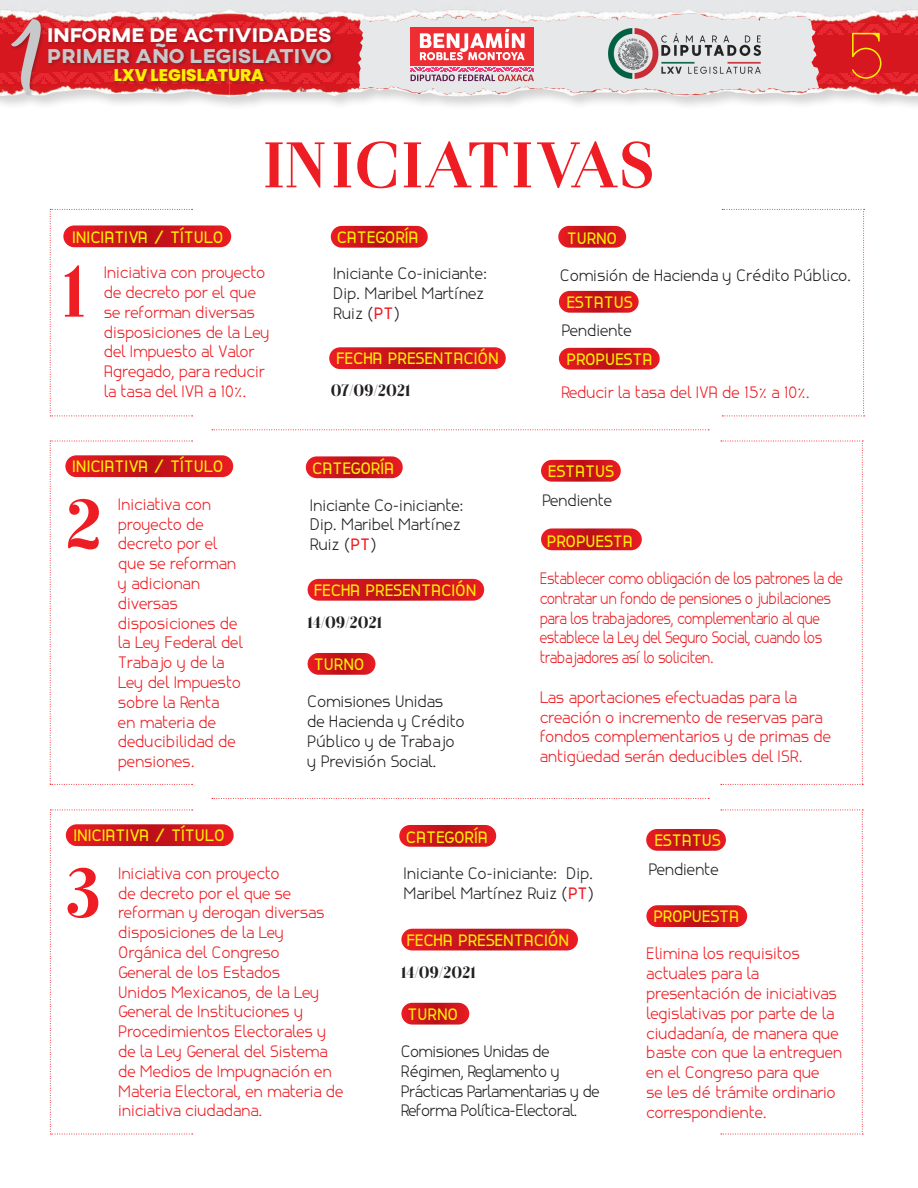
<style>
.page{position:relative;width:918px;height:1188px;background:#fff}
.page>*{position:absolute;margin:0;border:0;box-sizing:border-box;transform-origin:0 0}
.t1{font:700 73.2px "Otama W00";color:#ee1d23}
.t2{font:700 67.5px "Otama W00";color:#ee1d23}
.t3{font:66.45px "Amarillo";color:#c7c8ca}
.t4{font:56.7px "AC Big Serif One";color:#fff101}
.t5{font:800 20.55px "AXIS";color:#c7c8ca}
.t6{font:800 20.25px "AXIS";color:#fff}
.t7{font:800 16.95px "Poppins";color:#fff101}
.t8{font:16.5px/19.8px "canela";color:#ee1d23}
.t9{font:16.5px/19.8px "canela";color:#231f20}
.t10{font:700 16.5px "canela";color:#fff101}
.t11{font:16.5px/19.8px "canela";letter-spacing:-.02em;color:#ee1d23;scale:.9 1}
.t12{font:16.5px/19.8px "canela";letter-spacing:-.02em;color:#231f20}
.t13{font:16.5px "Otama ep";color:#231f20}
.s1{font-weight:700;color:#ee1d23}
</style>
<div class="page">
<div style="left:0;top:0;width:918px;height:111px;background:#231f20;opacity:.2"></div>
<div style="left:0;top:0;width:918px;height:13px;background:#e6e7e9"></div>
<div style="left:10px;top:18px;width:35px;height:79px;background:#dad9d9"></div>
<svg style="left:0;top:13px;width:918px;height:82px;background:#db757a"></svg>
<div style="left:603px;top:26px;width:163px;height:56px;background:#e7e8e9"></div>
<img style="left:608px;top:29px;width:152px;height:49px">
<svg style="left:646px;top:905px;width:101px;height:22px;background:#ce1820"></svg>
<svg style="left:646px;top:829px;width:80px;height:22px;background:#d01920"></svg>
<svg style="left:401px;top:1003px;width:68px;height:22px"></svg>
<svg style="left:541px;top:460px;width:80px;height:22px;background:#d11a22"></svg>
<svg style="left:541px;top:528px;width:101px;height:22px;background:#d21b23"></svg>
<svg style="left:308px;top:653px;width:67px;height:22px"></svg>
<svg style="left:558px;top:226px;width:68px;height:22px"></svg>
<svg style="left:559px;top:291px;width:80px;height:22px;background:#d11a22"></svg>
<svg style="left:559px;top:348px;width:101px;height:22px;background:#d21b22"></svg>
<svg style="left:401px;top:929px;width:177px;height:21px;background:#d1161e"></svg>
<svg style="left:308px;top:579px;width:176px;height:22px;background:#d21920"></svg>
<svg style="left:329px;top:347px;width:177px;height:22px;background:#d21921"></svg>
<svg style="left:399px;top:825px;width:97px;height:22px;background:#d11921"></svg>
<svg style="left:306px;top:456px;width:97px;height:22px;background:#d11a22"></svg>
<svg style="left:331px;top:226px;width:97px;height:22px;background:#d11a21"></svg>
<div style="left:66px;top:824px;width:168px;height:22px;background:#de1920;border-radius:11px"></div>
<div style="left:65px;top:455px;width:168px;height:22px;background:#de1920;border-radius:11px"></div>
<div style="left:63px;top:225px;width:168px;height:22px;background:#de1920;border-radius:11px"></div>
<svg style="left:50px;top:810px;width:143px;height:325px"></svg>
<svg style="left:50px;top:441px;width:143px;height:344px"></svg>
<svg style="left:50px;top:209px;width:143px;height:208px"></svg>
<svg style="left:721px;top:810px;width:142px;height:325px"></svg>
<svg style="left:721px;top:441px;width:142px;height:344px"></svg>
<svg style="left:212px;top:798px;width:497px;height:1px"></svg>
<svg style="left:212px;top:429px;width:497px;height:1px"></svg>
<svg style="left:722px;top:209px;width:143px;height:208px"></svg>
<h3 class="t3" style="left:8px;top:31px;width:34px">1</h3>
<p class="t6" style="left:47px;top:22px;width:286px">INFORME DE ACTIVIDADES</p>
<p class="t5" style="left:47px;top:42px;width:286px">PRIMER AÑO LEGISLATIVO</p>
<p class="t7" style="left:114px;top:65px;width:152px">LXV LEGISLATURA</p>
<h2 class="t2" style="left:262px;top:123px;width:395px">INICIATIVAS</h2>
<p class="t10" style="left:72px;top:227px;width:153px">INICIATIVA / TÍTULO</p>
<p class="t10" style="left:337px;top:227px;width:83px">CATEGORÍA</p>
<p class="t10" style="left:567px;top:228px;width:52px">TURNO</p>
<h3 class="t4" style="left:849px;top:25px;width:36px">5</h3>
<h1 class="t1" style="left:61px;top:247px;width:26px">1</h1>
<p class="t9" style="left:560px;top:265px;width:293px">Comisión de Hacienda y Crédito Público.</p>
<p class="t8" style="left:104px;top:263px;width:167px">Iniciativa con proyecto de decreto por el que se reforman diversas disposiciones de la Ley del Impuesto al Valor<br>Agregado, para reducir la tasa del IVA a 10%.</p>
<p class="t9" style="left:333px;top:264px;width:155px">Iniciante Co-iniciante:<br>Dip. Maribel Martínez<br>Ruiz (<span class="s1">PT</span>)</p>
<p class="t10" style="left:566px;top:292px;width:68px">ESTATUS</p>
<p class="t9" style="left:562px;top:321px;width:71px">Pendiente</p>
<p class="t10" style="left:336px;top:348px;width:164px">FECHA PRESENTACIÓN</p>
<p class="t10" style="left:566px;top:349px;width:87px">PROPUESTA</p>
<p class="t13" style="left:331px;top:381px;width:81px">07/09/2021</p>
<p class="t8" style="left:561px;top:383px;width:250px">Reducir la tasa del IVA de 15% a 10%.</p>
<p class="t10" style="left:72px;top:456px;width:153px">INICIATIVA / TÍTULO</p>
<p class="t10" style="left:312px;top:458px;width:83px">CATEGORÍA</p>
<p class="t10" style="left:548px;top:461px;width:68px">ESTATUS</p>
<h1 class="t1" style="left:64px;top:479px;width:40px">2</h1>
<p class="t8" style="left:118px;top:495px;width:126px">Iniciativa con proyecto de decreto por el que se reforman y adicionan diversas disposiciones de la Ley Federal del<br>Trabajo y de la<br>Ley del Impuesto sobre la Renta<br>en materia de deducibilidad de pensiones.</p>
<p class="t9" style="left:310px;top:495px;width:155px">Iniciante Co-iniciante:<br>Dip. Maribel Martínez<br>Ruiz (<span class="s1">PT</span>)</p>
<p class="t9" style="left:542px;top:490px;width:71px">Pendiente</p>
<p class="t10" style="left:547px;top:531px;width:87px">PROPUESTA</p>
<p class="t10" style="left:314px;top:580px;width:164px">FECHA PRESENTACIÓN</p>
<p class="t13" style="left:307px;top:613px;width:76px">14/09/2021</p>
<p class="t10" style="left:314px;top:654px;width:52px">TURNO</p>
<p class="t9" style="left:307px;top:692px;width:159px">Comisiones Unidas de Hacienda y Crédito<br>Público y de Trabajo y Previsión Social.</p>
<p class="t11" style="left:540px;top:569px;width:338px">Establecer como obligación de los patrones la de contratar un fondo de pensiones o jubilaciones para los trabajadores, complementario al que establece la Ley del Seguro Social, cuando los trabajadores así lo soliciten.</p>
<p class="t8" style="left:540px;top:688px;width:292px">Las aportaciones efectuadas para la creación o incremento de reservas para fondos complementarios y de primas de antigüedad serán deducibles del ISR.</p>
<p class="t10" style="left:73px;top:825px;width:153px">INICIATIVA / TÍTULO</p>
<p class="t10" style="left:406px;top:827px;width:83px">CATEGORÍA</p>
<p class="t10" style="left:654px;top:830px;width:68px">ESTATUS</p>
<h1 class="t1" style="left:65px;top:848px;width:38px">3</h1>
<p class="t8" style="left:118px;top:863px;width:227px">Iniciativa con proyecto<br>de decreto por el que se reforman y derogan diversas disposiciones de la Ley<br>Orgánica del Congreso<br>General de los Estados<br>Unidos Mexicanos, de la Ley<br>General de Instituciones y<br>Procedimientos Electorales y de la Ley General del Sistema de Medios de Impugnación en<br>Materia Electoral, en materia de iniciativa ciudadana.</p>
<p class="t9" style="left:404px;top:864px;width:192px">Iniciante Co-iniciante: Dip.<br>Maribel Martínez Ruiz (<span class="s1">PT</span>)</p>
<p class="t9" style="left:649px;top:859px;width:71px">Pendiente</p>
<p class="t10" style="left:406px;top:930px;width:164px">FECHA PRESENTACIÓN</p>
<p class="t13" style="left:401px;top:962px;width:76px">14/09/2021</p>
<p class="t10" style="left:408px;top:1004px;width:52px">TURNO</p>
<p class="t12" style="left:401px;top:1042px;width:200px">Comisiones Unidas de<br>Régimen, Reglamento y<br>Prácticas Parlamentarias y de<br>Reforma Política-Electoral.</p>
<p class="t10" style="left:653px;top:906px;width:87px">PROPUESTA</p>
<p class="t8" style="left:646px;top:944px;width:197px">Elimina los requisitos actuales para la presentación de iniciativas legislativas por parte de la ciudadanía, de manera que baste con que la entreguen en el Congreso para que<br>se les dé trámite ordinario correspondiente.</p>
</div>
